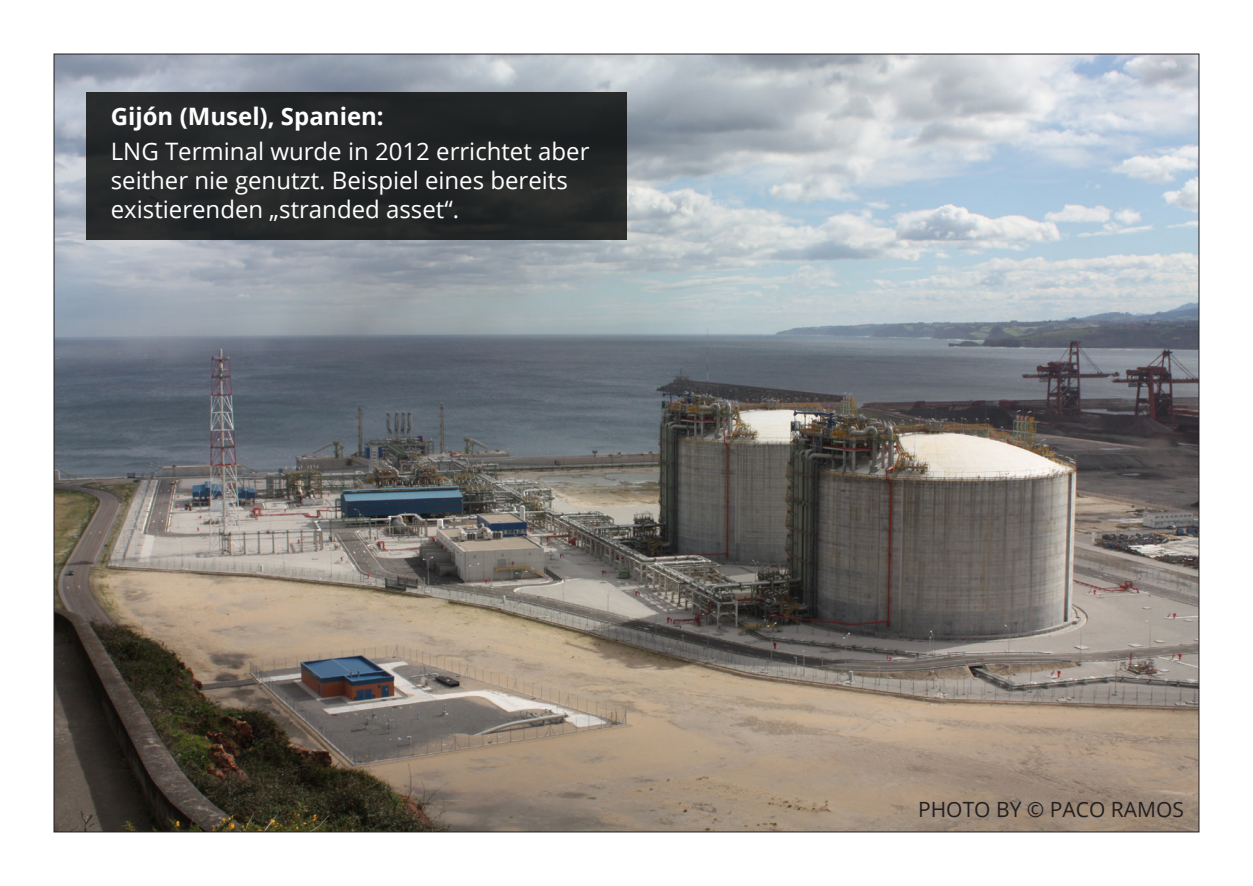
<style>
.page{position:relative;width:1253px;height:886px;background:#fff}
.page>*{position:absolute;margin:0;border:0;box-sizing:border-box;transform-origin:0 0}
.t1{font:24px/28.8px "Open Sans";color:#fff}
.t2{font:700 24px "Open Sans";color:#fff}
.t3{font:21px "Open Sans";color:#231f20}
</style>
<div class="page">
<img style="left:56px;top:56px;width:1141px;height:774px">
<div style="left:86px;top:92px;width:540px;height:147px;background:#242727"></div>
<p class="t2" style="left:111px;top:100px;width:274px">Gijón (Musel), Spanien:</p>
<p class="t1" style="left:111px;top:136px;width:480px">LNG Terminal wurde in 2012 errichtet aber seither nie genutzt. Beispiel eines bereits existierenden „stranded asset“.</p>
<p class="t3" style="left:918px;top:795px;width:267px">PHOTO BY © PACO RAMOS</p>
</div>
